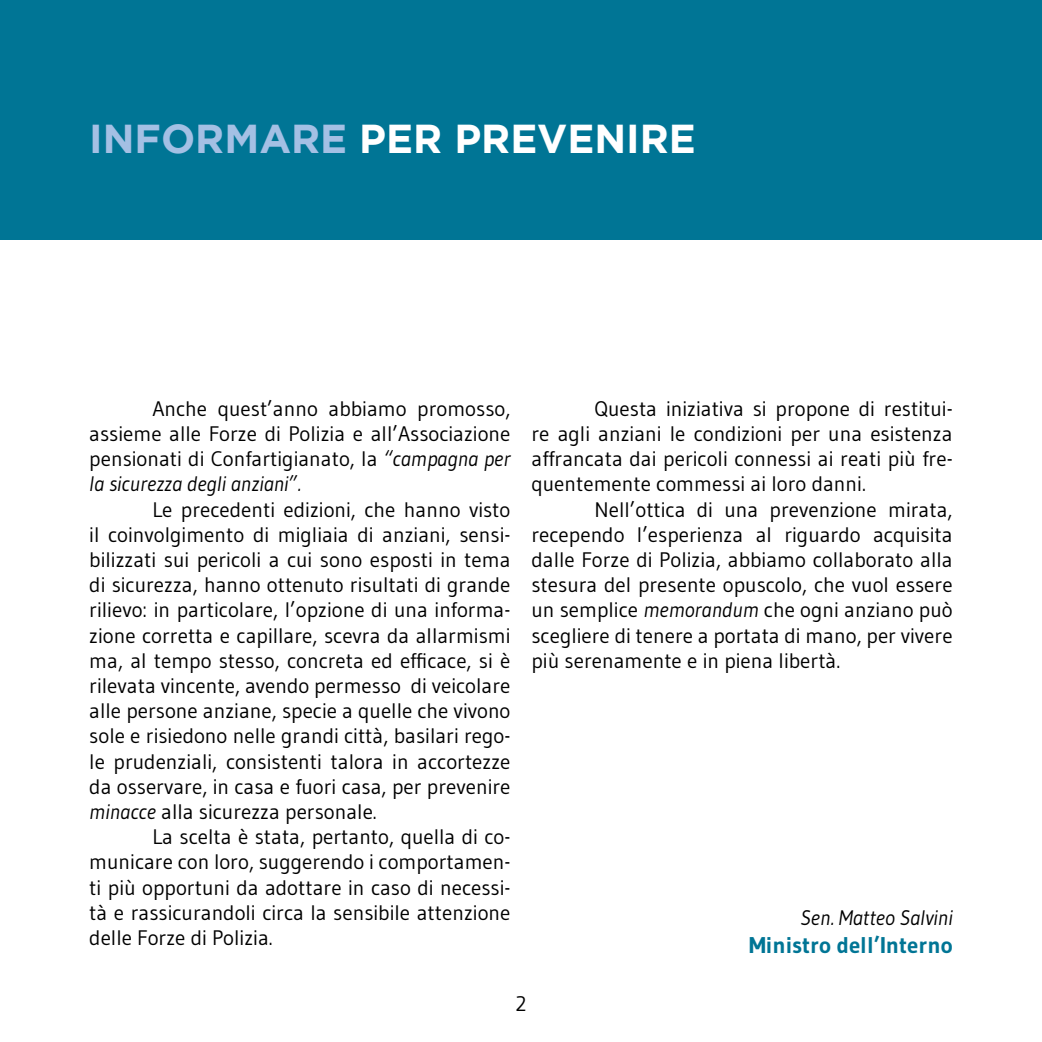
<style>
.page{position:relative;width:1042px;height:1042px;background:#fff}
.page>*{position:absolute;margin:0;border:0;box-sizing:border-box;transform-origin:0 0}
.t1{font:700 40.25px "Gotham";color:#fff}
.t2{font:700 22.75px "Gudea";color:#007595}
.t3{font:21px/25.2px "Gudea";color:#000;text-align:justify}
.t4{font:italic 21px "Gudea";color:#000}
.s1{color:#a4c0e4}
.s2{font-style:italic}
</style>
<div class="page">
<div style="left:0;top:0;width:1042px;height:239px;background:#007595"></div>
<h1 class="t1" style="left:89px;top:115px;width:608px"><span class="s1">INFORMARE</span> PER PREVENIRE</h1>
<p class="t3" style="left:89px;top:395px;width:423px;text-indent:63px">Anche quest’anno abbiamo promosso, assieme alle Forze di Polizia e all’Associazione pensionati di Confartigianato, la <span class="s2">“campagna per la sicurezza degli anziani”.</span></p>
<p class="t3" style="left:89px;top:496px;width:423px;text-indent:63px">Le precedenti edizioni, che hanno visto il coinvolgimento di migliaia di anziani, sensi&shy;bilizzati sui pericoli a cui sono esposti in tema di sicurezza, hanno ottenuto risultati di grande rilievo: in particolare, l’opzione di una informa&shy;zione corretta e capillare, scevra da allarmismi ma, al tempo stesso, concreta ed efficace, si è rilevata vincente, avendo permesso di veicolare alle persone anziane, specie a quelle che vivono sole e risiedono nelle grandi città, basilari rego&shy;le prudenziali, consistenti talora in accortezze da osservare, in casa e fuori casa, per prevenire <span class="s2">minacce</span> alla sicurezza personale.</p>
<p class="t3" style="left:89px;top:824px;width:423px;text-indent:63px">La scelta è stata, pertanto, quella di co&shy;municare con loro, suggerendo i comportamen&shy;ti più opportuni da adottare in caso di necessi&shy;tà e rassicurandoli circa la sensibile attenzione delle Forze di Polizia.</p>
<p class="t3" style="left:531px;top:395px;width:423px;text-indent:63px">Questa iniziativa si propone di restitui&shy;re agli anziani le condizioni per una esistenza affrancata dai pericoli connessi ai reati più fre&shy;quentemente commessi ai loro danni.</p>
<p class="t3" style="left:531px;top:496px;width:423px;text-indent:63px">Nell’ottica di una prevenzione mirata, recependo l’esperienza al riguardo acquisita dalle Forze di Polizia, abbiamo collaborato alla stesura del presente opuscolo, che vuol essere un semplice <span class="s2">memorandum</span> che ogni anziano può scegliere di tenere a portata di mano, per vivere più serenamente e in piena libertà.</p>
<p class="t4" style="left:800px;top:905px;width:154px">Sen. Matteo Salvini</p>
<p class="t2" style="left:749px;top:930px;width:205px">Ministro dell’Interno</p>
<p class="t3" style="left:515px;top:991px;width:13px">2</p>
</div>
